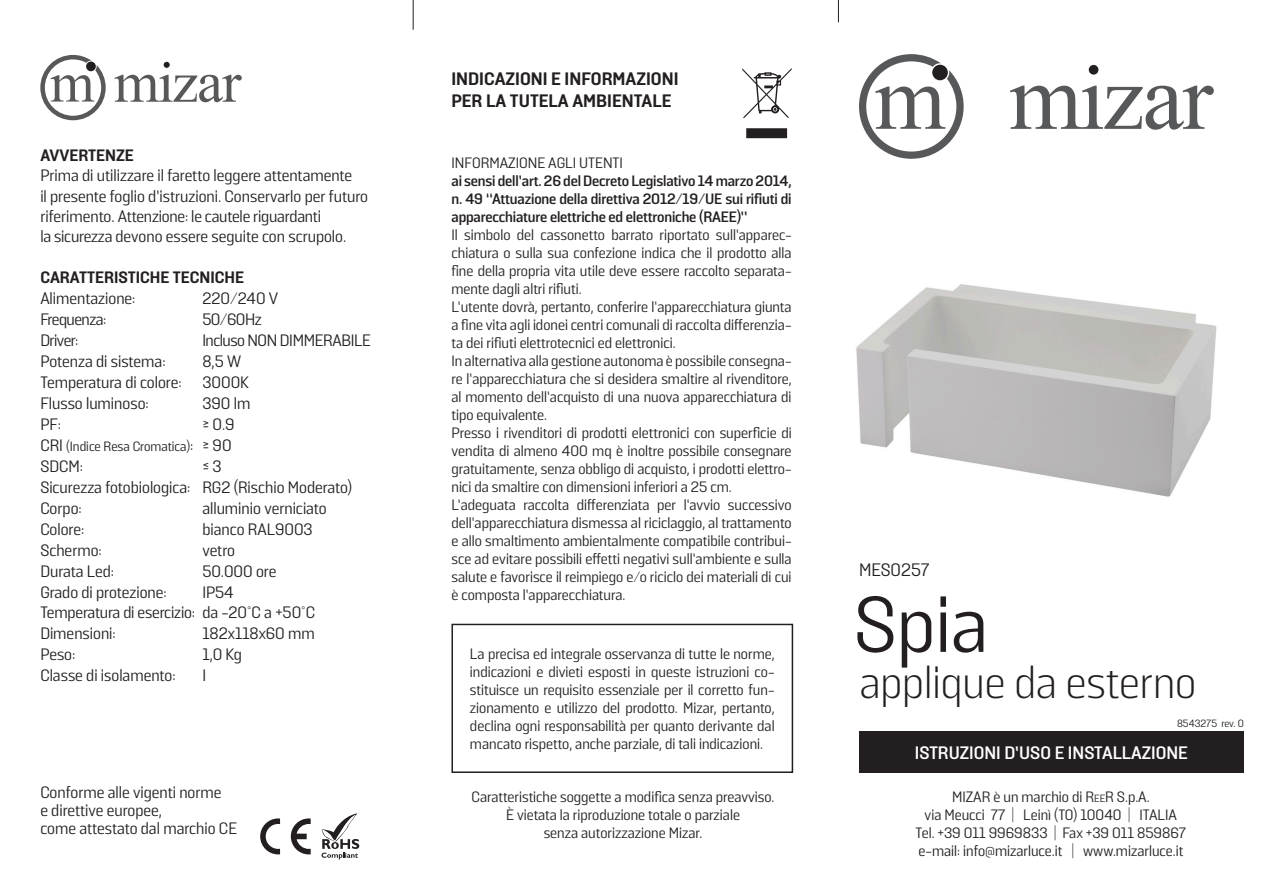
<style>
.page{position:relative;width:1263px;height:893px;background:#fff}
.page>*{position:absolute;margin:0;border:0;box-sizing:border-box;transform-origin:0 0}
.t1{font:78.75px "Solido";color:#231f20}
.t2{font:300 45px "Solido";color:#231f20}
.t3{font:800 18px "Solido";color:#231f20}
.t4{font:700 18px "Solido";color:#fff}
.t5{font:18px "Solido";color:#231f20}
.t6{font:16.5px "Solido";color:#231f20}
.t7{font:800 16.5px "Solido";color:#231f20}
.t8{font:16.5px "Solido";letter-spacing:-.02em;color:#231f20}
.t9{font:16.5px "Solido";letter-spacing:-.03em;color:#231f20}
.t10{font:15px/18px "Solido";color:#231f20;text-align:justify}
.t11{font:700 15px/18px "Solido";letter-spacing:-.01em;color:#231f20;text-align:justify}
.t12{font:13.5px "Solido";color:#231f20}
.t13{font:10.5px "Solido";color:#231f20}
.s1{font-size:16.5px}
.s2{font-style:inherit}
.s3{font-size:10.5px}
</style>
<div class="page">
<svg style="left:859px;top:54px;width:105px;height:105px"></svg>
<div style="left:932px;top:65px;width:16px;height:15px;background:#231f20;border-radius:50%"></div>
<svg style="left:1010px;top:86px;width:204px;height:44px"></svg>
<div style="left:1089px;top:65px;width:9px;height:10px;background:#231f20;border-radius:50%"></div>
<svg style="left:40px;top:55px;width:66px;height:65px"></svg>
<div style="left:86px;top:62px;width:10px;height:9px;background:#231f20;border-radius:50%"></div>
<svg style="left:114px;top:75px;width:128px;height:27px"></svg>
<svg style="left:164px;top:62px;width:6px;height:6px"></svg>
<img style="left:856px;top:284px;width:361px;height:213px">
<svg style="left:742px;top:68px;width:50px;height:70px"></svg>
<div style="left:451px;top:624px;width:342px;height:149px;border:2px solid #231f20"></div>
<div style="left:859px;top:732px;width:385px;height:41px;background:#231f20"></div>
<svg style="left:838px;top:0;width:1px;height:22px"></svg>
<hr style="left:413px;top:0;width:1px;height:30px;background:#231f20">
<svg style="left:260px;top:818px;width:20px;height:36px"></svg>
<svg style="left:291px;top:818px;width:20px;height:36px"></svg>
<svg style="left:321px;top:813px;width:38px;height:46px"></svg>
<p class="t7" style="left:40px;top:146px;width:95px">AVVERTENZE</p>
<p class="t6" style="left:40px;top:166px;width:313px">Prima di utilizzare il faretto leggere attentamente</p>
<p class="t6" style="left:40px;top:187px;width:329px">il presente foglio d’istruzioni. Conservarlo per futuro</p>
<p class="t6" style="left:40px;top:207px;width:282px">riferimento. Attenzione: le cautele riguardanti</p>
<p class="t6" style="left:40px;top:227px;width:307px">la sicurezza devono essere seguite con scrupolo.</p>
<p class="t7" style="left:40px;top:268px;width:205px">CARATTERISTICHE TECNICHE</p>
<p class="t6" style="left:40px;top:289px;width:97px">Alimentazione:</p>
<p class="t6" style="left:202px;top:289px;width:77px">220/240 V</p>
<p class="t9" style="left:40px;top:310px;width:68px">Frequenza:</p>
<p class="t6" style="left:202px;top:310px;width:61px">50/60Hz</p>
<p class="t6" style="left:40px;top:331px;width:40px">Driver:</p>
<p class="t8" style="left:202px;top:331px;width:170px">Incluso NON DIMMERABILE</p>
<p class="t6" style="left:40px;top:352px;width:127px">Potenza di sistema:</p>
<p class="t6" style="left:202px;top:352px;width:40px">8,5 W</p>
<p class="t6" style="left:40px;top:373px;width:143px">Temperatura di colore:</p>
<p class="t6" style="left:202px;top:373px;width:48px">3000K</p>
<p class="t6" style="left:40px;top:394px;width:110px">Flusso luminoso:</p>
<p class="t6" style="left:202px;top:394px;width:50px">390 lm</p>
<p class="t6" style="left:40px;top:415px;width:22px">PF:</p>
<p class="t6" style="left:202px;top:415px;width:34px">≥ 0.9</p>
<p class="t12" style="left:40px;top:438px;width:193px"><span class="s1">CRI</span> (Indice Resa Cromatica)<span class="s1">: ≥ 90</span></p>
<p class="t6" style="left:40px;top:457px;width:44px">SDCM:</p>
<p class="t6" style="left:202px;top:457px;width:21px">≤ 3</p>
<p class="t6" style="left:40px;top:478px;width:313px">Sicurezza fotobiologica: RG2 (Rischio Moderato)</p>
<p class="t6" style="left:40px;top:499px;width:43px">Corpo:</p>
<p class="t6" style="left:202px;top:499px;width:126px">alluminio verniciato</p>
<p class="t6" style="left:40px;top:520px;width:46px">Colore:</p>
<p class="t6" style="left:202px;top:520px;width:112px">bianco RAL9003</p>
<p class="t6" style="left:40px;top:541px;width:63px">Schermo:</p>
<p class="t6" style="left:202px;top:541px;width:34px">vetro</p>
<p class="t6" style="left:40px;top:562px;width:75px">Durata Led:</p>
<p class="t6" style="left:202px;top:562px;width:76px">50.000 ore</p>
<p class="t6" style="left:40px;top:583px;width:128px">Grado di protezione:</p>
<p class="t6" style="left:202px;top:583px;width:33px">IP54</p>
<p class="t6" style="left:40px;top:603px;width:276px">Temperatura di esercizio: da -20°C a +50°C</p>
<p class="t6" style="left:40px;top:624px;width:77px">Dimensioni:</p>
<p class="t6" style="left:202px;top:624px;width:114px">182x118x60 mm</p>
<p class="t6" style="left:40px;top:645px;width:37px">Peso:</p>
<p class="t6" style="left:202px;top:645px;width:41px">1,0 Kg</p>
<p class="t6" style="left:40px;top:666px;width:137px">Classe di isolamento:</p>
<p class="t6" style="left:202px;top:666px;width:5px">I</p>
<p class="t6" style="left:40px;top:782px;width:183px">Conforme alle vigenti norme</p>
<p class="t6" style="left:40px;top:800px;width:123px">e direttive europee,</p>
<p class="t6" style="left:40px;top:818px;width:198px">come attestato dal marchio CE</p>
<p class="t3" style="left:451px;top:69px;width:228px">INDICAZIONI E INFORMAZIONI</p>
<p class="t3" style="left:451px;top:90px;width:222px">PER LA TUTELA AMBIENTALE</p>
<p class="t10" style="left:451px;top:155px;width:173px">INFORMAZIONE AGLI UTENTI</p>
<p class="t11" style="left:451px;top:173px;width:342px">ai sensi dell’art. 26 del Decreto Legislativo 14 marzo 2014, n. 49 “Attuazione della direttiva 2012/19/UE sui rifiuti di apparecchiature elettriche ed elettroniche (RAEE)”</p>
<p class="t10" style="left:451px;top:227px;width:342px">Il simbolo del cassonetto barrato riportato sull’apparec&shy;chiatura o sulla sua confezione indica che il prodotto alla fine della propria vita utile deve essere raccolto separata&shy;mente dagli altri rifiuti.</p>
<p class="t10" style="left:451px;top:299px;width:342px">L’utente dovrà, pertanto, conferire l’apparecchiatura giunta a fine vita agli idonei centri comunali di raccolta differenzia&shy;ta dei rifiuti elettrotecnici ed elettronici.</p>
<p class="t10" style="left:451px;top:353px;width:342px">In alternativa alla gestione autonoma è possibile consegna&shy;re l’apparecchiatura che si desidera smaltire al rivenditore, al momento dell’acquisto di una nuova apparecchiatura di tipo equivalente.</p>
<p class="t10" style="left:451px;top:425px;width:342px">Presso i rivenditori di prodotti elettronici con superficie di vendita di almeno 400 mq è inoltre possibile consegnare gratuitamente, senza obbligo di acquisto, i prodotti elettro&shy;nici da smaltire con dimensioni inferiori a 25 cm.</p>
<p class="t10" style="left:451px;top:497px;width:342px">L’adeguata raccolta differenziata per l’avvio successivo dell’apparecchiatura dismessa al riciclaggio, al trattamento e allo smaltimento ambientalmente compatibile contribui&shy;sce ad evitare possibili effetti negativi sull’ambiente e sulla salute e favorisce il reimpiego e/o riciclo dei materiali di cui è composta l’apparecchiatura.</p>
<p class="t10" style="left:470px;top:645px;width:306px">La precisa ed integrale osservanza di tutte le norme, indicazioni e divieti esposti in queste istruzioni co&shy;stituisce un requisito essenziale per il corretto fun&shy;zionamento e utilizzo del prodotto. Mizar, pertanto, declina ogni responsabilità per quanto derivante dal mancato rispetto, anche parziale, di tali indicazioni.</p>
<p class="t10" style="left:472px;top:789px;width:304px">Caratteristiche soggette a modifica senza preavviso.</p>
<p class="t10" style="left:506px;top:807px;width:235px">È vietata la riproduzione totale o parziale</p>
<p class="t10" style="left:544px;top:825px;width:160px">senza autorizzazione Mizar.</p>
<p class="t5" style="left:859px;top:559px;width:72px">MES0257</p>
<p class="t1" style="left:854px;top:579px;width:136px">Spia</p>
<p class="t2" style="left:860px;top:657px;width:338px">applique da esterno</p>
<p class="t13" style="left:1177px;top:717px;width:68px">8543275 rev. 0</p>
<p class="t4" style="left:915px;top:743px;width:275px">ISTRUZIONI D’USO E INSTALLAZIONE</p>
<p class="t10" style="left:952px;top:789px;width:199px">MIZAR è un marchio di <span class="s2">R</span><span class="s3">ee</span><span class="s2">R</span> S.p.A.</p>
<p class="t10" style="left:925px;top:807px;width:254px">via Meucci 77 | Leinì (TO) 10040 | ITALIA</p>
<p class="t10" style="left:915px;top:825px;width:272px">Tel. +39 011 9969833 | Fax +39 011 859867</p>
<p class="t10" style="left:918px;top:843px;width:266px">e-mail: info@mizarluce.it | www.mizarluce.it</p>
</div>
